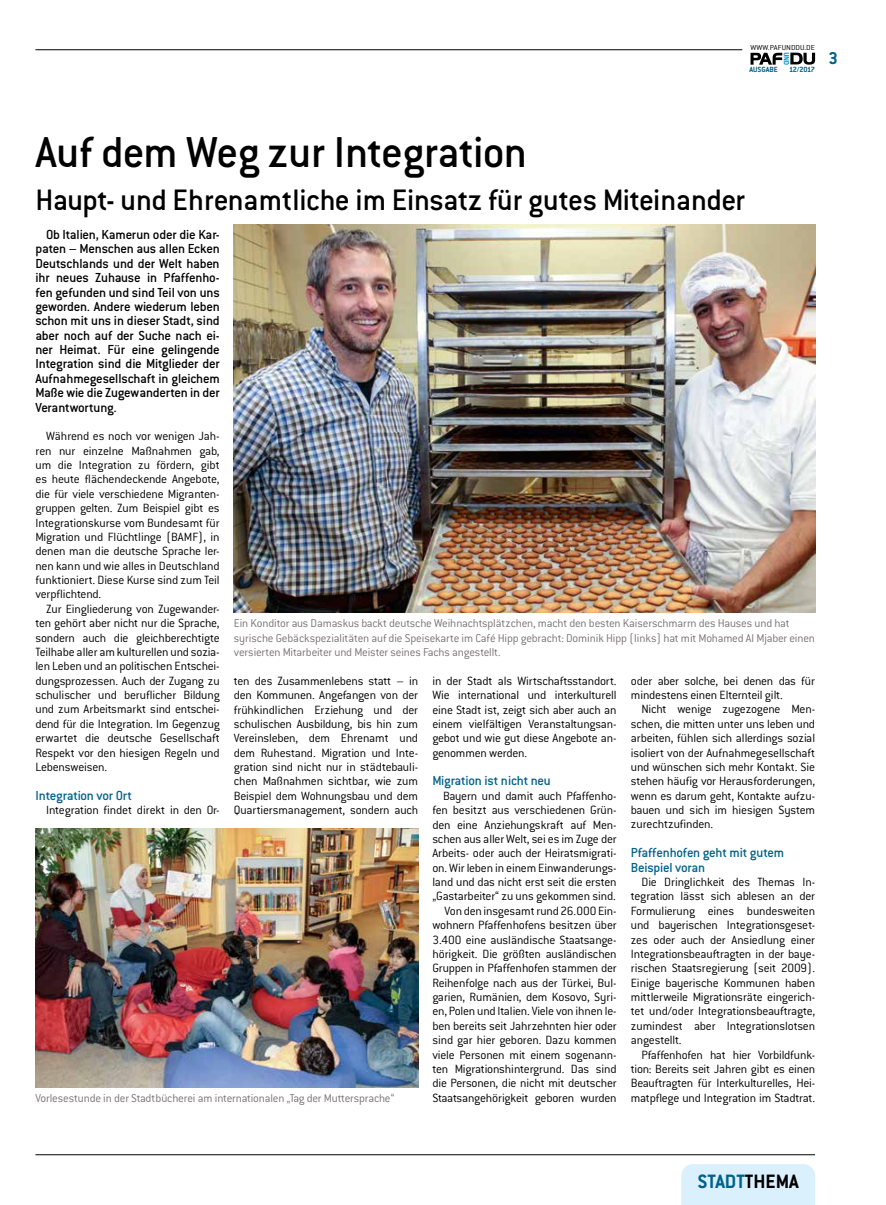
<style>
.page{position:relative;width:886px;height:1205px;background:#fff}
.page>*{position:absolute;margin:0;border:0;box-sizing:border-box;transform-origin:0 0}
.t1{font:500 47.5px "Conduit ITC Std";letter-spacing:-.015em;color:#000}
.t2{font:500 32.5px "Conduit ITC Std";letter-spacing:-.01em;color:#000}
.t3{font:700 21.25px "Conduit ITC Std";color:#00618a}
.t4{font:700 18.75px "Conduit ITC Std";color:#00618a}
.t5{font:500 14.38px/14.4px "Conduit ITC Std";letter-spacing:-.015em;color:#000;text-align:justify}
.t6{font:500 14.38px/14.4px "Conduit ITC Std";letter-spacing:-.015em;color:#00618a}
.t7{font:300 13.12px/14.4px "Conduit ITC Std";letter-spacing:-.015em;color:#000;text-align:justify}
.t8{font:300 12.5px/14.4px "Conduit ITC Std";letter-spacing:-.015em;color:#797374}
.t9{font:700 8.25px "Conduit ITC Std";letter-spacing:-.01em;color:#00618a}
.t10{font:300 7.88px "Conduit ITC Std";letter-spacing:.01em;color:#000;scale:1.1 1}
.s1{color:#000}
</style>
<div class="page">
<div style="left:681px;top:1164px;width:134px;height:41px;background:#dbf0fd"></div>
<hr style="left:35px;top:1154px;width:780px;height:1px;background:#000">
<hr style="left:35px;top:50px;width:707px;height:1px;background:#000">
<svg style="left:750px;top:53px;width:65px;height:12px"></svg>
<img style="left:35px;top:828px;width:383px;height:259px">
<img style="left:234px;top:225px;width:581px;height:388px">
<p class="t10" style="left:750px;top:42px;width:60px">WWW.PAFUNDDU.DE</p>
<p class="t9" style="left:749px;top:65px;width:30px">AUSGABE</p>
<p class="t9" style="left:789px;top:65px;width:27px">12/2017</p>
<h3 class="t4" style="left:828px;top:47px;width:11px">3</h3>
<h1 class="t1" style="left:35px;top:124px;width:493px">Auf dem Weg zur Integration</h1>
<h2 class="t2" style="left:35px;top:180px;width:711px">Haupt- und Ehrenamtliche im Einsatz für gutes Miteinander</h2>
<p class="t5" style="left:35px;top:227px;width:186px;text-indent:11px">Ob Italien, Kamerun oder die Kar&shy;paten – Menschen aus allen Ecken Deutschlands und der Welt haben ihr neues Zuhause in Pfaffenho&shy;fen gefunden und sind Teil von uns geworden. Andere wiederum leben schon mit uns in dieser Stadt, sind aber noch auf der Suche nach ei&shy;ner Heimat. Für eine gelingende Integration sind die Mitglieder der Aufnahmegesellschaft in gleichem Maße wie die Zugewanderten in der Verantwortung.</p>
<p class="t7" style="left:35px;top:429px;width:186px;text-indent:11px">Während es noch vor wenigen Jah&shy;ren nur einzelne Maßnahmen gab, um die Integration zu fördern, gibt es heute flächendeckende Angebote, die für viele verschiedene Migranten&shy;gruppen gelten. Zum Beispiel gibt es Integrationskurse vom Bundesamt für Migration und Flüchtlinge (BAMF), in denen man die deutsche Sprache ler&shy;nen kann und wie alles in Deutschland funktioniert. Diese Kurse sind zum Teil verpflichtend.</p>
<p class="t7" style="left:35px;top:601px;width:186px;text-indent:11px">Zur Eingliederung von Zugewander&shy;ten gehört aber nicht nur die Sprache, sondern auch die gleichberechtigte Teilhabe aller am kulturellen und sozia&shy;len Leben und an politischen Entschei&shy;dungsprozessen. Auch der Zugang zu schulischer und beruflicher Bildung und zum Arbeitsmarkt sind entschei&shy;dend für die Integration. Im Gegenzug erwartet die deutsche Gesellschaft Respekt vor den hiesigen Regeln und Lebensweisen.</p>
<p class="t6" style="left:35px;top:788px;width:98px">Integration vor Ort</p>
<p class="t7" style="left:46px;top:802px;width:175px">Integration findet direkt in den Or-</p>
<p class="t8" style="left:234px;top:616px;width:583px">Ein Konditor aus Damaskus backt deutsche Weihnachtsplätzchen, macht den besten Kaiserschmarrn des Hauses und hat syrische Gebäckspezialitäten auf die Speisekarte im Café Hipp gebracht: Dominik Hipp (links) hat mit Mohamed Al Mjaber einen versierten Mitarbeiter und Meister seines Fachs angestellt.</p>
<p class="t7" style="left:631px;top:673px;width:186px">oder aber solche, bei denen das für mindestens einen Elternteil gilt.</p>
<p class="t7" style="left:631px;top:702px;width:186px;text-indent:11px">Nicht wenige zugezogene Men&shy;schen, die mitten unter uns leben und arbeiten, fühlen sich allerdings sozial isoliert von der Aufnahmegesellschaft und wünschen sich mehr Kontakt. Sie stehen häufig vor Herausforderungen, wenn es darum geht, Kontakte aufzu&shy;bauen und sich im hiesigen System zurechtzufinden.</p>
<p class="t6" style="left:631px;top:845px;width:155px">Pfaffenhofen geht mit gutem<br>Beispiel voran</p>
<p class="t7" style="left:631px;top:874px;width:186px;text-indent:11px">Die Dringlichkeit des Themas In&shy;tegration lässt sich ablesen an der Formulierung eines bundesweiten und bayerischen Integrationsgeset&shy;zes oder auch der Ansiedlung einer Integrationsbeauftragten in der baye&shy;rischen Staatsregierung (seit 2009).<br>Einige bayerische Kommunen haben mittlerweile Migrationsräte eingerich&shy;tet und/oder Integrationsbeauftragte, zumindest aber Integrationslotsen angestellt.</p>
<p class="t7" style="left:631px;top:1047px;width:186px;text-indent:11px">Pfaffenhofen hat hier Vorbildfunk&shy;tion: Bereits seit Jahren gibt es einen Beauftragten für Interkulturelles, Hei-</p>
<p class="t7" style="left:234px;top:673px;width:186px">ten des Zusammenlebens statt – in den Kommunen. Angefangen von der frühkindlichen Erziehung und der schulischen Ausbildung, bis hin zum Vereinsleben, dem Ehrenamt und dem Ruhestand. Migration und Inte&shy;gration sind nicht nur in städtebauli&shy;chen Maßnahmen sichtbar, wie zum Beispiel dem Wohnungsbau und dem Quartiersmanagement, sondern auch</p>
<p class="t7" style="left:432px;top:673px;width:186px">in der Stadt als Wirtschaftsstandort.<br>Wie international und interkulturell eine Stadt ist, zeigt sich aber auch an einem vielfältigen Veranstaltungsan&shy;gebot und wie gut diese Angebote an&shy;genommen werden.</p>
<p class="t6" style="left:432px;top:773px;width:120px">Migration ist nicht neu</p>
<p class="t7" style="left:432px;top:788px;width:186px;text-align:right">Bayern und damit auch Pfaffenho&shy;fen besitzt aus verschiedenen Grün&shy;den eine Anziehungskraft auf Men&shy;schen aus aller Welt, sei es im Zuge der Arbeits- oder auch der Heiratsmigrati&shy;on. Wir leben in einem Einwanderungs&shy;land und das nicht erst seit die ersten „Gastarbeiter“ zu uns gekommen sind.<br>Von den insgesamt rund 26.000 Ein&shy;wohnern Pfaffenhofens besitzen über 3.400 eine ausländische Staatsange&shy;hörigkeit. Die größten ausländischen Gruppen in Pfaffenhofen stammen der Reihenfolge nach aus der Türkei, Bul&shy;garien, Rumänien, dem Kosovo, Syri&shy;en, Polen und Italien. Viele von ihnen le&shy;ben bereits seit Jahrzehnten hier oder sind gar hier geboren. Dazu kommen viele Personen mit einem sogenann&shy;ten Migrationshintergrund. Das sind die Personen, die nicht mit deutscher Staatsangehörigkeit geboren wurden</p>
<p class="t8" style="left:35px;top:1090px;width:360px">Vorlesestunde in der Stadtbücherei am internationalen „Tag der Muttersprache“</p>
<p class="t7" style="left:631px;top:1090px;width:186px">matpflege und Integration im Stadtrat.</p>
<h3 class="t3" style="left:697px;top:1169px;width:103px">STADT<span class="s1">THEMA</span></h3>
</div>
